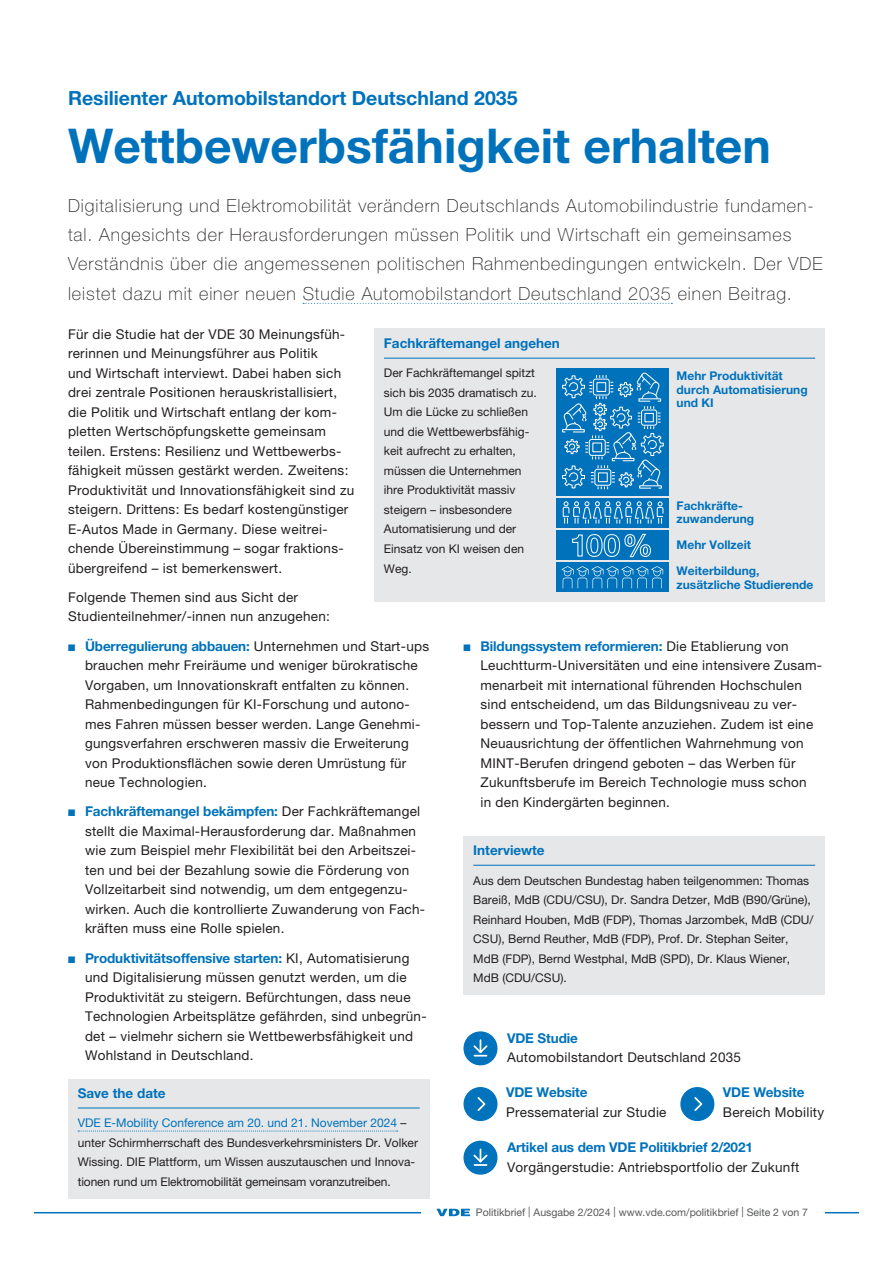
<style>
.page{position:relative;width:893px;height:1263px;background:#fff}
.page>*{position:absolute;margin:0;border:0;box-sizing:border-box;transform-origin:0 0}
.t1{font:700 48px "Helvetica Neue LT Pro";color:#0072bc}
.t2{font:700 19.5px "Helvetica Neue LT Pro";color:#0072bc}
.t3{font:100 18px/29.2px "Helvetica Neue LT Pro";letter-spacing:.05em;color:#231f20}
.t4{font:13.5px/19.5px "Helvetica Neue LT Pro";letter-spacing:.02em;color:#231f20}
.t5{font:700 13.5px "Helvetica Neue LT Pro";letter-spacing:-.01em;color:#0072bc}
.t6{font:12px/19.5px "Helvetica Neue LT Pro";color:#231f20}
.t7{font:700 12px/13.5px "Helvetica Neue LT Pro";color:#0072bc}
.t8{font:10.5px "Helvetica Neue LT Pro";color:#57585a}
.s1{color:#0072bc}
.s2{font-weight:700;color:#0072bc}
</style>
<div class="page">
<hr style="left:34px;top:1212px;width:825px;height:1px;background:#0072bc">
<div style="left:421px;top:1197px;width:404px;height:19px;background:#fff"></div>
<svg style="left:436px;top:1209px;width:34px;height:7px"></svg>
<svg style="left:303px;top:303px;width:369px;height:1px"></svg>
<svg style="left:463px;top:1087px;width:34px;height:34px"></svg>
<svg style="left:680px;top:1087px;width:34px;height:34px"></svg>
<svg style="left:463px;top:1141px;width:34px;height:34px"></svg>
<svg style="left:463px;top:1031px;width:34px;height:34px"></svg>
<div style="left:68px;top:1079px;width:361px;height:119px;background:#e6e7e9"></div>
<hr style="left:78px;top:1108px;width:342px;height:1px;background:#0072bc">
<svg style="left:78px;top:1131px;width:320px;height:1px"></svg>
<div style="left:463px;top:836px;width:362px;height:159px;background:#e6e7e9"></div>
<hr style="left:473px;top:865px;width:342px;height:1px;background:#0072bc">
<div style="left:374px;top:329px;width:451px;height:273px;background:#e6e7e9"></div>
<hr style="left:384px;top:358px;width:431px;height:1px;background:#0072bc">
<div style="left:557px;top:498px;width:112px;height:30px;background:#0072bc"></div>
<div style="left:557px;top:530px;width:112px;height:30px;background:#0072bc"></div>
<div style="left:557px;top:562px;width:112px;height:30px;background:#0072bc"></div>
<div style="left:557px;top:368px;width:112px;height:128px;background:#0072bc"></div>
<svg style="left:562px;top:372px;width:102px;height:117px"></svg>
<svg style="left:562px;top:501px;width:102px;height:23px"></svg>
<svg style="left:572px;top:533px;width:79px;height:24px"></svg>
<svg style="left:561px;top:566px;width:102px;height:22px"></svg>
<h2 class="t2" style="left:68px;top:86px;width:451px">Resilienter Automobilstandort Deutschland 2035</h2>
<h1 class="t1" style="left:68px;top:116px;width:704px">Wettbewerbsfähigkeit erhalten</h1>
<p class="t3" style="left:68px;top:191px;width:756px">Digitalisierung und Elektromobilität verändern Deutschlands Automobilindustrie fundamen&shy;tal. Angesichts der Herausforderungen müssen Politik und Wirtschaft ein gemeinsames Verständnis über die angemessenen politischen Rahmenbedingungen entwickeln. Der VDE leistet dazu mit einer neuen Studie Automobilstandort Deutschland 2035 einen Beitrag.</p>
<p class="t4" style="left:68px;top:324px;width:288px">Für die Studie hat der VDE 30 Meinungsfüh&shy;rerinnen und Meinungsführer aus Politik<br>und Wirtschaft interviewt. Dabei haben sich drei zentrale Positionen herauskristallisiert, die Politik und Wirtschaft entlang der kom&shy;pletten Wertschöpfungskette gemeinsam teilen. Erstens: Resilienz und Wettbewerbs&shy;fähigkeit müssen gestärkt werden. Zweitens:<br>Produktivität und Innovationsfähigkeit sind zu steigern. Drittens: Es bedarf kostengünstiger E-Autos Made in Germany. Diese weitrei&shy;chende Übereinstimmung – sogar fraktions&shy;übergreifend – ist bemerkenswert.</p>
<p class="t4" style="left:68px;top:587px;width:263px">Folgende Themen sind aus Sicht der<br>Studienteilnehmer/-innen nun anzugehen:</p>
<p class="t4" style="left:85px;top:636px;width:346px;text-indent:-17px"><span class="s1">■</span> <span class="s2">Überregulierung abbauen:</span> Unternehmen und Start-ups brauchen mehr Freiräume und weniger bürokratische Vorgaben, um Innovationskraft entfalten zu können.<br>Rahmenbedingungen für KI-Forschung und autono&shy;mes Fahren müssen besser werden. Lange Genehmi&shy;gungsverfahren erschweren massiv die Erweiterung von Produktionsflächen sowie deren Umrüstung für neue Technologien.</p>
<p class="t4" style="left:85px;top:802px;width:342px;text-indent:-17px"><span class="s1">■</span> <span class="s2">Fachkräftemangel bekämpfen:</span> Der Fachkräftemangel stellt die Maximal-Herausforderung dar. Maßnahmen wie zum Beispiel mehr Flexibilität bei den Arbeitszei&shy;ten und bei der Bezahlung sowie die Förderung von Vollzeitarbeit sind notwendig, um dem entgegenzu&shy;wirken. Auch die kontrollierte Zuwanderung von Fach&shy;kräften muss eine Rolle spielen.</p>
<p class="t4" style="left:85px;top:948px;width:343px;text-indent:-17px"><span class="s1">■</span> <span class="s2">Produktivitätsoffensive starten:</span> KI, Automatisierung und Digitalisierung müssen genutzt werden, um die Produktivität zu steigern. Befürchtungen, dass neue Technologien Arbeitsplätze gefährden, sind unbegrün&shy;det – vielmehr sichern sie Wettbewerbsfähigkeit und Wohlstand in Deutschland.</p>
<p class="t5" style="left:384px;top:335px;width:177px">Fachkräftemangel angehen</p>
<p class="t6" style="left:384px;top:363px;width:154px">Der Fachkräftemangel spitzt sich bis 2035 dramatisch zu.<br>Um die Lücke zu schließen und die Wettbewerbsfähig&shy;keit aufrecht zu erhalten, müssen die Unternehmen ihre Produktivität massiv steigern – insbesondere<br>Automatisierung und der<br>Einsatz von KI weisen den<br>Weg.</p>
<p class="t7" style="left:677px;top:369px;width:133px">Mehr Produktivität durch Automatisierung und KI</p>
<p class="t7" style="left:677px;top:498px;width:79px">Fachkräfte&shy;zuwanderung</p>
<p class="t7" style="left:677px;top:537px;width:76px">Mehr Vollzeit</p>
<p class="t7" style="left:677px;top:564px;width:138px">Weiterbildung, zusätzliche Studierende</p>
<p class="t4" style="left:480px;top:636px;width:343px;text-indent:-17px"><span class="s1">■</span> <span class="s2">Bildungssystem reformieren:</span> Die Etablierung von Leuchtturm-Universitäten und eine intensivere Zusam&shy;menarbeit mit international führenden Hochschulen sind entscheidend, um das Bildungsniveau zu ver&shy;bessern und Top-Talente anzuziehen. Zudem ist eine Neuausrichtung der öffentlichen Wahrnehmung von MINT-Berufen dringend geboten – das Werben für Zukunftsberufe im Bereich Technologie muss schon<br>in den Kindergärten beginnen.</p>
<p class="t5" style="left:473px;top:842px;width:73px">Interviewte</p>
<p class="t6" style="left:473px;top:870px;width:342px">Aus dem Deutschen Bundestag haben teilgenommen: Thomas Bareiß, MdB (CDU/CSU), Dr. Sandra Detzer, MdB (B90/Grüne), Reinhard Houben, MdB (FDP), Thomas Jarzombek, MdB (CDU/ CSU), Bernd Reuther, MdB (FDP), Prof. Dr. Stephan Seiter, MdB (FDP), Bernd Westphal, MdB (SPD), Dr. Klaus Wiener, MdB (CDU/CSU).</p>
<p class="t5" style="left:507px;top:1029px;width:72px">VDE Studie</p>
<p class="t4" style="left:507px;top:1047px;width:235px">Automobilstandort Deutschland 2035</p>
<p class="t5" style="left:78px;top:1085px;width:89px">Save the date</p>
<p class="t6" style="left:78px;top:1113px;width:342px"><span class="s1">VDE E-Mobility Conference am 20. und 21. November 2024</span> – unter Schirmherrschaft des Bundesverkehrsministers Dr. Volker Wissing. DIE Plattform, um Wissen auszutauschen und Innova&shy;tionen rund um Elektromobilität gemeinsam voranzutreiben.</p>
<p class="t5" style="left:506px;top:1084px;width:83px">VDE Website</p>
<p class="t4" style="left:506px;top:1102px;width:162px">Pressematerial zur Studie</p>
<p class="t5" style="left:723px;top:1084px;width:83px">VDE Website</p>
<p class="t4" style="left:723px;top:1102px;width:103px">Bereich Mobility</p>
<p class="t5" style="left:507px;top:1139px;width:247px">Artikel aus dem VDE Politikbrief 2/2021</p>
<p class="t4" style="left:507px;top:1157px;width:294px">Vorgängerstudie: Antriebsportfolio der Zukunft</p>
<p class="t8" style="left:476px;top:1206px;width:333px">Politikbrief | Ausgabe 2/2024 | www.vde.com/politikbrief | Seite 2 von 7</p>
</div>
